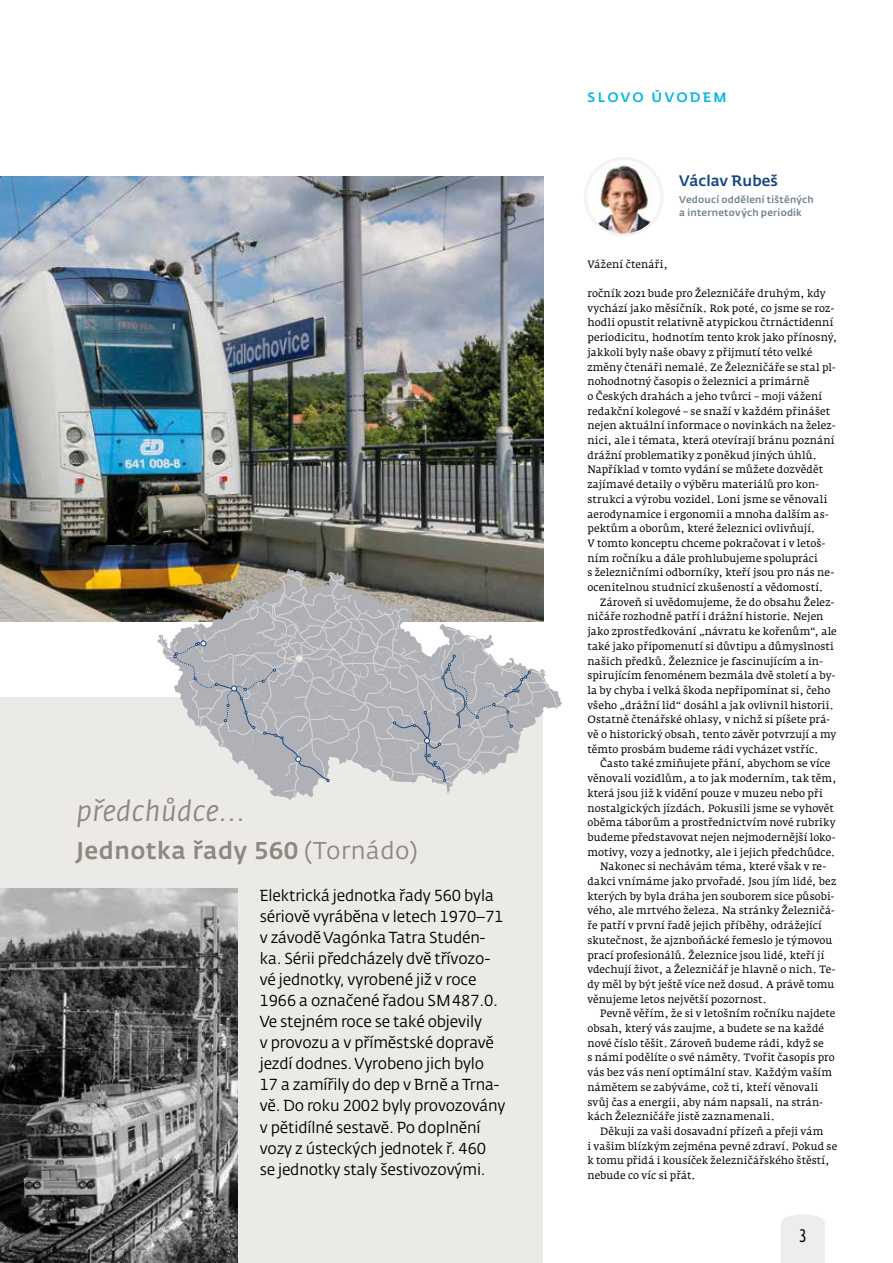
<style>
.page{position:relative;width:893px;height:1263px;background:#fff}
.page>*{position:absolute;margin:0;border:0;box-sizing:border-box;transform-origin:0 0}
.t1{font:italic 28.5px "CD Fedra";letter-spacing:.02em;color:#8d8981}
.t2{font:500 24px "CD Fedra";letter-spacing:.02em;color:#8d8981}
.t3{font:18px "CD Fedra Cond Pro";color:#000}
.t4{font:15.75px/21px "CD Fedra";letter-spacing:-.01em;color:#000}
.t5{font:500 15px "CD Fedra";color:#164680}
.t6{font:500 13.5px "CD Fedra";letter-spacing:.175em;color:#00b5e3}
.t7{font:10.5px/14.7px "Fedra Serif A Pro";letter-spacing:.01em;color:#000}
.t8{font:500 9.75px/12.8px "CD Fedra";letter-spacing:.02em;color:#73818b}
.s1{font-weight:400}
</style>
<div class="page">
<div style="left:0;top:697px;width:542px;height:566px;background:#eceae6"></div>
<div style="left:781px;top:1214px;width:44px;height:49px;background:#eceded"></div>
<img style="left:585px;top:158px;width:77px;height:77px;border-radius:38px">
<div style="left:584px;top:157px;width:79px;height:80px;border:3px solid #f5f3ee;border-radius:50%"></div>
<img style="left:0;top:889px;width:237px;height:374px">
<img style="left:0;top:176px;width:544px;height:445px">
<svg style="left:157px;top:569px;width:405px;height:231px"></svg>
<h1 class="t1" style="left:77px;top:794px;width:171px">předchůdce...</h1>
<h2 class="t2" style="left:77px;top:835px;width:343px">Jednotka řady 560 <span class="s1">(Tornádo)</span></h2>
<p class="t4" style="left:260px;top:885px;width:247px">Elektrická jednotka řady 560 byla sériově vyráběna v letech 1970–71 v závodě Vagónka Tatra Studén&shy;ka. Sérii předcházely dvě třívozo&shy;vé jednotky, vyrobené již v roce<br>1966 a označené řadou SM487.0.<br>Ve stejném roce se také objevily<br>v provozu a v příměstské dopravě jezdí dodnes. Vyrobeno jich bylo<br>17 a zamířily do dep v Brně a Trna&shy;vě. Do roku 2002 byly provozovány v pětidílné sestavě. Po doplnění vozy z ústeckých jednotek ř. 460<br>se jednotky staly šestivozovými.</p>
<p class="t6" style="left:587px;top:89px;width:141px">SLOVO ÚVODEM</p>
<h3 class="t5" style="left:679px;top:171px;width:100px">Václav Rubeš</h3>
<p class="t8" style="left:679px;top:193px;width:136px">Vedoucí oddělení tištěných a internetových periodik</p>
<p class="t7" style="left:587px;top:257px;width:82px">Vážení čtenáři,</p>
<p class="t7" style="left:587px;top:286px;width:251px">ročník 2021 bude pro Železničáře druhým, kdy vychází jako měsíčník. Rok poté, co jsme se roz&shy;hodli opustit relativně atypickou čtrnáctidenní periodicitu, hodnotím tento krok jako přínosný, jakkoli byly naše obavy z přijmutí této velké změny čtenáři nemalé. Ze Železničáře se stal pl&shy;nohodnotný časopis o železnici a primárně<br>o Českých drahách a jeho tvůrci – moji vážení redakční kolegové – se snaží v každém přinášet nejen aktuální informace o novinkách na želez&shy;nici, ale i témata, která otevírají bránu poznání drážní problematiky z poněkud jiných úhlů.<br>Například v tomto vydání se můžete dozvědět zajímavé detaily o výběru materiálů pro kon&shy;strukci a výrobu vozidel. Loni jsme se věnovali aerodynamice i ergonomii a mnoha dalším as&shy;pektům a oborům, které železnici ovlivňují.<br>V tomto konceptu chceme pokračovat i v letoš&shy;ním ročníku a dále prohlubujeme spolupráci<br>s železničními odborníky, kteří jsou pro nás ne&shy;ocenitelnou studnicí zkušeností a vědomostí.</p>
<p class="t7" style="left:587px;top:595px;width:251px;text-indent:13px">Zároveň si uvědomujeme, že do obsahu Želez&shy;ničáře rozhodně patří i drážní historie. Nejen jako zprostředkování „návratu ke kořenům“, ale také jako připomenutí si důvtipu a důmyslnosti našich předků. Železnice je fascinujícím a in&shy;spirujícím fenoménem bezmála dvě století a by&shy;la by chyba i velká škoda nepřipomínat si, čeho všeho „drážní lid“ dosáhl a jak ovlivnil historii.<br>Ostatně čtenářské ohlasy, v nichž si píšete prá&shy;vě o historický obsah, tento závěr potvrzují a my těmto prosbám budeme rádi vycházet vstříc.</p>
<p class="t7" style="left:600px;top:756px;width:232px">Často také zmiňujete přání, abychom se více</p>
<p class="t7" style="left:587px;top:771px;width:251px">věnovali vozidlům, a to jak moderním, tak těm,</p>
<p class="t7" style="left:587px;top:786px;width:237px">která jsou již k vidění pouze v muzeu nebo při</p>
<p class="t7" style="left:587px;top:800px;width:248px">nostalgických jízdách. Pokusili jsme se vyhovět</p>
<p class="t7" style="left:587px;top:815px;width:250px">oběma táborům a prostřednictvím nové rubriky</p>
<p class="t7" style="left:587px;top:830px;width:250px">budeme představovat nejen nejmodernější loko-</p>
<p class="t7" style="left:587px;top:845px;width:250px">motivy, vozy a jednotky, ale i jejich předchůdce.</p>
<p class="t7" style="left:600px;top:859px;width:228px">Nakonec si nechávám téma, které však v re-</p>
<p class="t7" style="left:587px;top:874px;width:250px">dakci vnímáme jako prvořadé. Jsou jím lidé, bez</p>
<p class="t7" style="left:587px;top:889px;width:249px">kterých by byla dráha jen souborem sice působi-</p>
<p class="t7" style="left:587px;top:903px;width:249px">vého, ale mrtvého železa. Na stránky Železničá-</p>
<p class="t7" style="left:587px;top:918px;width:236px">ře patří v první řadě jejich příběhy, odrážející</p>
<p class="t7" style="left:587px;top:933px;width:247px">skutečnost, že ajznboňácké řemeslo je týmovou</p>
<p class="t7" style="left:587px;top:947px;width:238px">prací profesionálů. Železnice jsou lidé, kteří jí</p>
<p class="t7" style="left:587px;top:962px;width:249px">vdechují život, a Železničář je hlavně o nich. Te-</p>
<p class="t7" style="left:587px;top:977px;width:248px">dy měl by být ještě více než dosud. A právě tomu</p>
<p class="t7" style="left:587px;top:992px;width:181px">věnujeme letos největší pozornost.</p>
<p class="t7" style="left:600px;top:1006px;width:237px">Pevně věřím, že si v letošním ročníku najdete</p>
<p class="t7" style="left:587px;top:1021px;width:238px">obsah, který vás zaujme, a budete se na každé</p>
<p class="t7" style="left:587px;top:1036px;width:238px">nové číslo těšit. Zároveň budeme rádi, když se</p>
<p class="t7" style="left:587px;top:1050px;width:249px">s námi podělíte o své náměty. Tvořit časopis pro</p>
<p class="t7" style="left:587px;top:1065px;width:246px">vás bez vás není optimální stav. Každým vaším</p>
<p class="t7" style="left:587px;top:1080px;width:232px">námětem se zabýváme, což ti, kteří věnovali</p>
<p class="t7" style="left:587px;top:1094px;width:237px">svůj čas a energii, aby nám napsali, na strán-</p>
<p class="t7" style="left:587px;top:1109px;width:189px">kách Železničáře jistě zaznamenali.</p>
<p class="t7" style="left:600px;top:1124px;width:225px">Děkuji za vaši dosavadní přízeň a přeji vám</p>
<p class="t7" style="left:587px;top:1139px;width:251px">i vašim blízkým zejména pevné zdraví. Pokud se</p>
<p class="t7" style="left:587px;top:1153px;width:244px">k tomu přidá i kousíček železničářského štěstí,</p>
<p class="t7" style="left:587px;top:1168px;width:110px">nebude co víc si přát.</p>
<h3 class="t3" style="left:799px;top:1226px;width:10px">3</h3>
</div>
